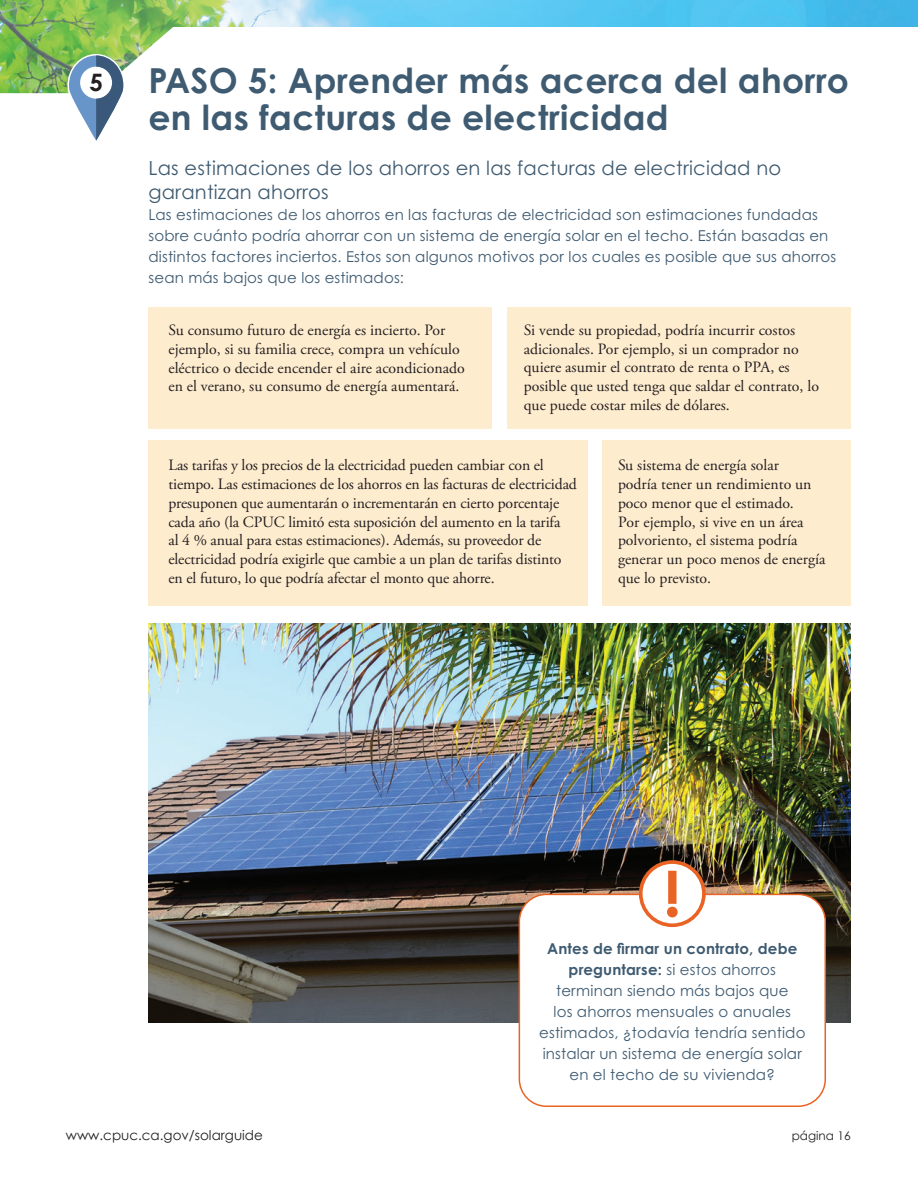
<style>
.page{position:relative;width:918px;height:1188px;background:#fff}
.page>*{position:absolute;margin:0;border:0;box-sizing:border-box;transform-origin:0 0}
.Head1{font:700 34.5px/37.5px "Century Gothic Pro";letter-spacing:.01em;color:#3f5b71}
.t1{font:700 24px "Century Gothic";color:#231f20}
.Head3{font:19.5px/24px "Century Gothic Pro";letter-spacing:.01em;color:#3f5b71}
.body1{font:15.75px/18.8px "Adobe Garamond Pro";color:#231f20}
.sidebar1{font:15px/21px "Century Gothic Pro";letter-spacing:.01em;color:#3f5b71}
.t2{font:13.5px "Century Gothic";color:#231f20}
.t3{font:12px "Century Gothic";color:#231f20}
.s1{font-weight:700}
</style>
<div class="page">
<div style="left:148px;top:307px;width:344px;height:121px;background:#feeccf"></div>
<div style="left:148px;top:441px;width:440px;height:165px;background:#feeccf"></div>
<div style="left:603px;top:441px;width:248px;height:165px;background:#feeccf"></div>
<div style="left:507px;top:307px;width:343px;height:121px;background:#feeccf"></div>
<img style="left:0;top:0;width:918px;height:27px">
<img style="left:0;top:27px;width:173px;height:67px">
<svg style="left:68px;top:54px;width:57px;height:87px"></svg>
<img style="left:148px;top:623px;width:703px;height:400px">
<div style="left:519px;top:894px;width:306px;height:212px;background:#fff;border-radius:27px"></div>
<div style="left:519px;top:894px;width:307px;height:213px;border:2px solid #e86424;border-radius:27px"></div>
<svg style="left:639px;top:860px;width:67px;height:67px"></svg>
<p class="t1" style="left:89px;top:64px;width:15px">5</p>
<h1 class="Head1" style="left:148px;top:61px;width:702px">PASO 5: Aprender más acerca del ahorro en las facturas de electricidad</h1>
<h1 class="Head3" style="left:148px;top:155px;width:634px">Las estimaciones de los ahorros en las facturas de electricidad no garantizan ahorros</h1>
<p class="sidebar1" style="left:148px;top:204px;width:689px">Las estimaciones de los ahorros en las facturas de electricidad son estimaciones fundadas sobre cuánto podría ahorrar con un sistema de energía solar en el techo. Están basadas en distintos factores inciertos. Estos son algunos motivos por los cuales es posible que sus ahorros sean más bajos que los estimados:</p>
<p class="body1" style="left:168px;top:321px;width:298px">Su consumo futuro de energía es incierto. Por ejemplo, si su familia crece, compra un vehículo eléctrico o decide encender el aire acondicionado en el verano, su consumo de energía aumentará.</p>
<p class="body1" style="left:524px;top:321px;width:297px">Si vende su propiedad, podría incurrir costos adicionales. Por ejemplo, si un comprador no quiere asumir el contrato de renta o PPA, es posible que usted tenga que saldar el contrato, lo que puede costar miles de dólares.</p>
<p class="body1" style="left:168px;top:457px;width:410px">Las tarifas y los precios de la electricidad pueden cambiar con el tiempo. Las estimaciones de los ahorros en las facturas de electricidad presuponen que aumentarán o incrementarán en cierto porcentaje cada año (la CPUC limitó esta suposición del aumento en la tarifa<br>al 4 % anual para estas estimaciones). Además, su proveedor de electricidad podría exigirle que cambie a un plan de tarifas distinto en el futuro, lo que podría afectar el monto que ahorre.</p>
<p class="body1" style="left:618px;top:457px;width:209px">Su sistema de energía solar<br>podría tener un rendimiento un poco menor que el estimado.<br>Por ejemplo, si vive en un área polvoriento, el sistema podría generar un poco menos de energía que lo previsto.</p>
<p class="sidebar1" style="left:539px;top:938px;width:268px;text-align:center"><span class="s1">Antes de firmar un contrato, debe preguntarse:</span> si estos ahorros terminan siendo más bajos que<br>los ahorros mensuales o anuales estimados, ¿todavía tendría sentido instalar un sistema de energía solar en el techo de su vivienda?</p>
<p class="t2" style="left:66px;top:1126px;width:199px">www.cpuc.ca.gov/solarguide</p>
<p class="t3" style="left:792px;top:1127px;width:60px">página 16</p>
</div>
